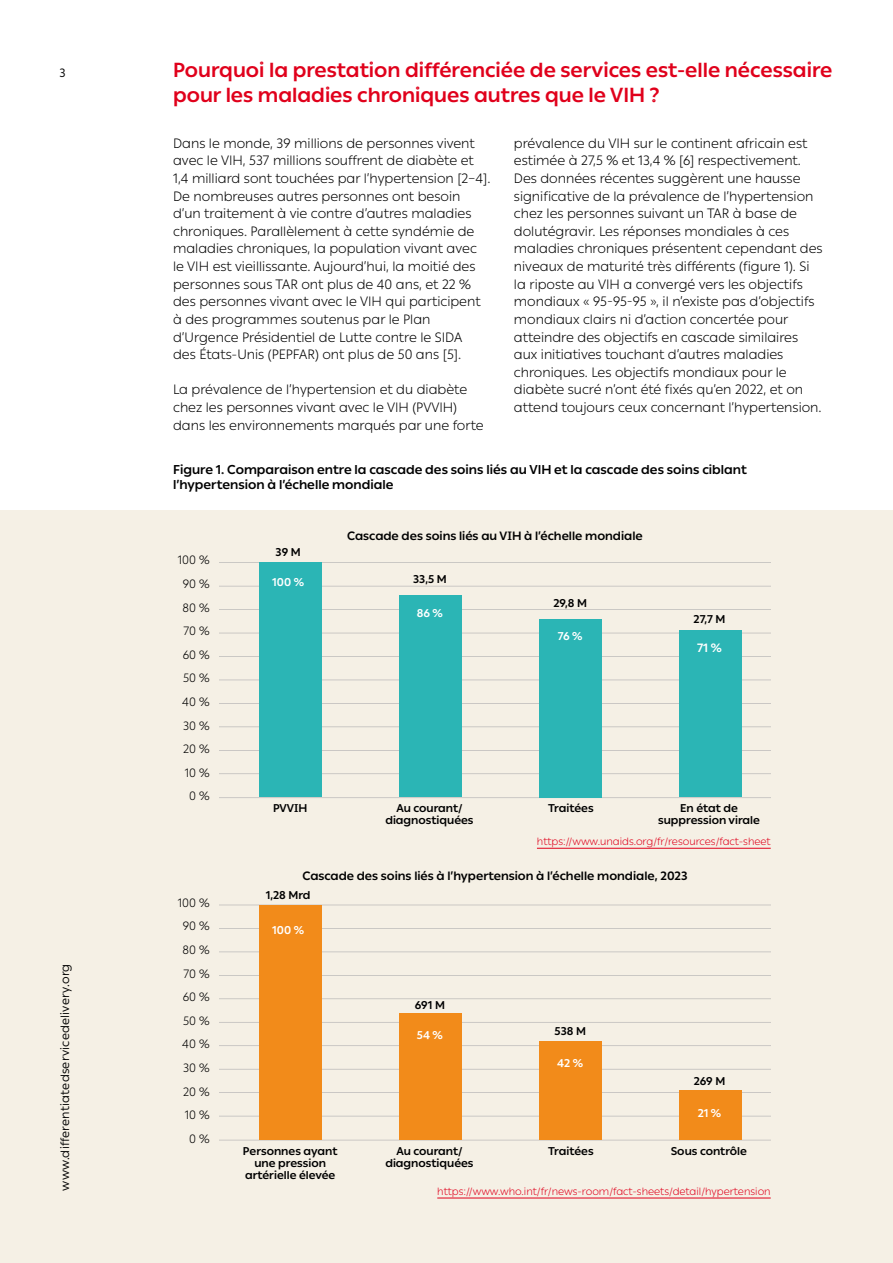
<style>
.page{position:relative;width:893px;height:1263px;background:#fff}
.page>*{position:absolute;margin:0;border:0;box-sizing:border-box;transform-origin:0 0}
.Intro__16Pt__Light{font:700 20.25px/24.8px "IAS Ribbon Sans";color:#e0001b}
.Copy__10Pt__Light{font:300 13.5px/17.7px "IAS Ribbon Sans";color:#000}
.Table{font:700 12.75px/15.3px "IAS Ribbon Sans";color:#000}
.No_grid_align{font:700 12px "IAS Ribbon Sans";color:#000}
.No_grid_align-2{font:300 12px "IAS Ribbon Sans";color:#000}
.t1{font:12px "IAS Ribbon Sans";letter-spacing:.02em;color:#000}
.No_grid_align-3{font:700 12px "IAS Ribbon Sans";color:#fff}
.No_grid_align-4{font:700 11.25px/12px "IAS Ribbon Sans";color:#000;text-align:center}
.No_grid_align-5{font:700 11.25px "IAS Ribbon Sans";color:#fff}
.References__8Pt{font:300 10.5px "IAS Ribbon Sans";color:#e0001b}
</style>
<div class="page">
<div style="left:0;top:510px;width:893px;height:753px;background:#f5f0e5"></div>
<hr style="left:219px;top:1116px;width:552px;height:1px;background:#b3b2b2">
<hr style="left:219px;top:1092px;width:552px;height:1px;background:#b3b2b2">
<hr style="left:219px;top:1069px;width:552px;height:1px;background:#b3b2b2">
<hr style="left:219px;top:1045px;width:552px;height:1px;background:#b3b2b2">
<hr style="left:219px;top:1022px;width:552px;height:1px;background:#b3b2b2">
<hr style="left:219px;top:998px;width:552px;height:1px;background:#b3b2b2">
<hr style="left:219px;top:975px;width:552px;height:1px;background:#b3b2b2">
<hr style="left:219px;top:952px;width:552px;height:1px;background:#b3b2b2">
<hr style="left:219px;top:928px;width:552px;height:1px;background:#b3b2b2">
<hr style="left:219px;top:905px;width:552px;height:1px;background:#b3b2b2">
<hr style="left:219px;top:1140px;width:552px;height:1px;background:#b3b2b2">
<div style="left:679px;top:1090px;width:63px;height:49px;background:#f28b1a"></div>
<div style="left:539px;top:1041px;width:63px;height:98px;background:#f28b1a"></div>
<div style="left:399px;top:1013px;width:63px;height:126px;background:#f28b1a"></div>
<div style="left:259px;top:905px;width:63px;height:234px;background:#f28b1a"></div>
<hr style="left:219px;top:773px;width:552px;height:1px;background:#b3b2b2">
<hr style="left:219px;top:750px;width:552px;height:1px;background:#b3b2b2">
<hr style="left:219px;top:726px;width:552px;height:1px;background:#b3b2b2">
<hr style="left:219px;top:703px;width:552px;height:1px;background:#b3b2b2">
<hr style="left:219px;top:680px;width:552px;height:1px;background:#b3b2b2">
<hr style="left:219px;top:656px;width:552px;height:1px;background:#b3b2b2">
<hr style="left:219px;top:633px;width:552px;height:1px;background:#b3b2b2">
<hr style="left:219px;top:609px;width:552px;height:1px;background:#b3b2b2">
<hr style="left:219px;top:586px;width:552px;height:1px;background:#b3b2b2">
<hr style="left:219px;top:562px;width:552px;height:1px;background:#b3b2b2">
<hr style="left:219px;top:797px;width:552px;height:1px;background:#b3b2b2">
<div style="left:679px;top:631px;width:63px;height:166px;background:#2bb5b5"></div>
<div style="left:539px;top:619px;width:63px;height:178px;background:#2bb5b5"></div>
<div style="left:399px;top:595px;width:63px;height:202px;background:#2bb5b5"></div>
<div style="left:259px;top:563px;width:63px;height:234px;background:#2bb5b5"></div>
<hr style="left:537px;top:848px;width:234px;height:1px;background:#e0001b">
<hr style="left:437px;top:1197px;width:334px;height:1px;background:#e0001b">
<p class="t1" style="left:60px;top:64px;width:8px">3</p>
<p class="t1" style="left:56px;top:1191px;width:228px;rotate:-90deg">www.differentiatedservicedelivery.org</p>
<p class="Intro__16Pt__Light" style="left:173px;top:57px;width:661px">Pourquoi la prestation différenciée de services est-elle nécessaire pour les maladies chroniques autres que le VIH ?</p>
<p class="Copy__10Pt__Light" style="left:173px;top:133px;width:319px">Dans le monde, 39 millions de personnes vivent avec le VIH, 537 millions souffrent de diabète et 1,4 milliard sont touchées par l’hypertension [2–4].<br>De nombreuses autres personnes ont besoin d’un traitement à vie contre d’autres maladies chroniques. Parallèlement à cette syndémie de maladies chroniques, la population vivant avec le VIH est vieillissante. Aujourd’hui, la moitié des personnes sous TAR ont plus de 40 ans, et 22 % des personnes vivant avec le VIH qui participent à des programmes soutenus par le Plan d’Urgence Présidentiel de Lutte contre le SIDA<br>des États-Unis (PEPFAR) ont plus de 50 ans [5].</p>
<p class="Copy__10Pt__Light" style="left:173px;top:380px;width:312px">La prévalence de l’hypertension et du diabète chez les personnes vivant avec le VIH (PVVIH) dans les environnements marqués par une forte</p>
<p class="Copy__10Pt__Light" style="left:514px;top:133px;width:310px">prévalence du VIH sur le continent africain est estimée à 27,5 % et 13,4 % [6] respectivement.<br>Des données récentes suggèrent une hausse significative de la prévalence de l’hypertension chez les personnes suivant un TAR à base de dolutégravir. Les réponses mondiales à ces maladies chroniques présentent cependant des niveaux de maturité très différents (figure 1). Si la riposte au VIH a convergé vers les objectifs mondiaux « 95-95-95 », il n’existe pas d’objectifs mondiaux clairs ni d’action concertée pour atteindre des objectifs en cascade similaires aux initiatives touchant d’autres maladies chroniques. Les objectifs mondiaux pour le diabète sucré n’ont été fixés qu’en 2022, et on attend toujours ceux concernant l’hypertension.</p>
<p class="Table" style="left:173px;top:461px;width:575px">Figure 1. Comparaison entre la cascade des soins liés au VIH et la cascade des soins ciblant l’hypertension à l’échelle mondiale</p>
<p class="No_grid_align" style="left:347px;top:526px;width:297px">Cascade des soins liés au VIH à l’échelle mondiale</p>
<p class="No_grid_align-2" style="left:178px;top:551px;width:33px">100 %</p>
<p class="No_grid_align-2" style="left:183px;top:575px;width:29px">90 %</p>
<p class="No_grid_align-2" style="left:183px;top:599px;width:29px">80 %</p>
<p class="No_grid_align-2" style="left:183px;top:622px;width:28px">70 %</p>
<p class="No_grid_align-2" style="left:183px;top:646px;width:29px">60 %</p>
<p class="No_grid_align-2" style="left:183px;top:669px;width:28px">50 %</p>
<p class="No_grid_align-2" style="left:182px;top:693px;width:29px">40 %</p>
<p class="No_grid_align-2" style="left:183px;top:717px;width:28px">30 %</p>
<p class="No_grid_align-2" style="left:183px;top:740px;width:28px">20 %</p>
<p class="No_grid_align-2" style="left:185px;top:764px;width:26px">10 %</p>
<p class="No_grid_align-2" style="left:189px;top:787px;width:22px">0 %</p>
<p class="No_grid_align-2" style="left:178px;top:894px;width:33px">100 %</p>
<p class="No_grid_align-2" style="left:183px;top:917px;width:29px">90 %</p>
<p class="No_grid_align-2" style="left:183px;top:941px;width:29px">80 %</p>
<p class="No_grid_align-2" style="left:183px;top:964px;width:28px">70 %</p>
<p class="No_grid_align-2" style="left:183px;top:988px;width:29px">60 %</p>
<p class="No_grid_align-2" style="left:183px;top:1012px;width:28px">50 %</p>
<p class="No_grid_align-2" style="left:182px;top:1035px;width:29px">40 %</p>
<p class="No_grid_align-2" style="left:183px;top:1059px;width:28px">30 %</p>
<p class="No_grid_align-2" style="left:183px;top:1082px;width:28px">20 %</p>
<p class="No_grid_align-2" style="left:185px;top:1106px;width:26px">10 %</p>
<p class="No_grid_align-2" style="left:189px;top:1130px;width:22px">0 %</p>
<p class="No_grid_align-4" style="left:276px;top:546px;width:27px">39 M</p>
<p class="No_grid_align-5" style="left:272px;top:573px;width:33px">100 %</p>
<p class="No_grid_align-4" style="left:413px;top:573px;width:35px">33,5 M</p>
<p class="No_grid_align-5" style="left:417px;top:605px;width:28px">86 %</p>
<p class="No_grid_align-4" style="left:553px;top:596px;width:35px">29,8 M</p>
<p class="No_grid_align-5" style="left:558px;top:627px;width:26px">76 %</p>
<p class="No_grid_align-4" style="left:694px;top:612px;width:33px">27,7 M</p>
<p class="No_grid_align-3" style="left:697px;top:638px;width:26px">71 %</p>
<p class="No_grid_align-4" style="left:273px;top:801px;width:36px">PVVIH</p>
<p class="No_grid_align-4" style="left:385px;top:801px;width:90px">Au courant/ diagnostiquées</p>
<p class="No_grid_align-4" style="left:548px;top:801px;width:47px">Traitées</p>
<p class="No_grid_align-4" style="left:658px;top:801px;width:103px">En état de suppression virale</p>
<p class="References__8Pt" style="left:537px;top:834px;width:235px">https://www.unaids.org/fr/resources/fact-sheet</p>
<p class="No_grid_align" style="left:302px;top:867px;width:387px">Cascade des soins liés à l’hypertension à l’échelle mondiale, 2023</p>
<p class="No_grid_align-4" style="left:266px;top:888px;width:46px">1,28 Mrd</p>
<p class="No_grid_align-5" style="left:272px;top:921px;width:33px">100 %</p>
<p class="No_grid_align-4" style="left:415px;top:998px;width:32px">691 M</p>
<p class="No_grid_align-5" style="left:417px;top:1027px;width:28px">54 %</p>
<p class="No_grid_align-4" style="left:554px;top:1025px;width:33px">538 M</p>
<p class="No_grid_align-5" style="left:557px;top:1054px;width:27px">42 %</p>
<p class="No_grid_align-4" style="left:694px;top:1074px;width:33px">269 M</p>
<p class="No_grid_align-5" style="left:698px;top:1104px;width:25px">21 %</p>
<p class="No_grid_align-4" style="left:243px;top:1145px;width:96px">Personnes ayant une pression artérielle élevée</p>
<p class="No_grid_align-4" style="left:385px;top:1145px;width:90px">Au courant/ diagnostiquées</p>
<p class="No_grid_align-4" style="left:548px;top:1145px;width:47px">Traitées</p>
<p class="No_grid_align-4" style="left:671px;top:1145px;width:77px">Sous contrôle</p>
<p class="References__8Pt" style="left:437px;top:1183px;width:335px">https://www.who.int/fr/news-room/fact-sheets/detail/hypertension</p>
</div>
